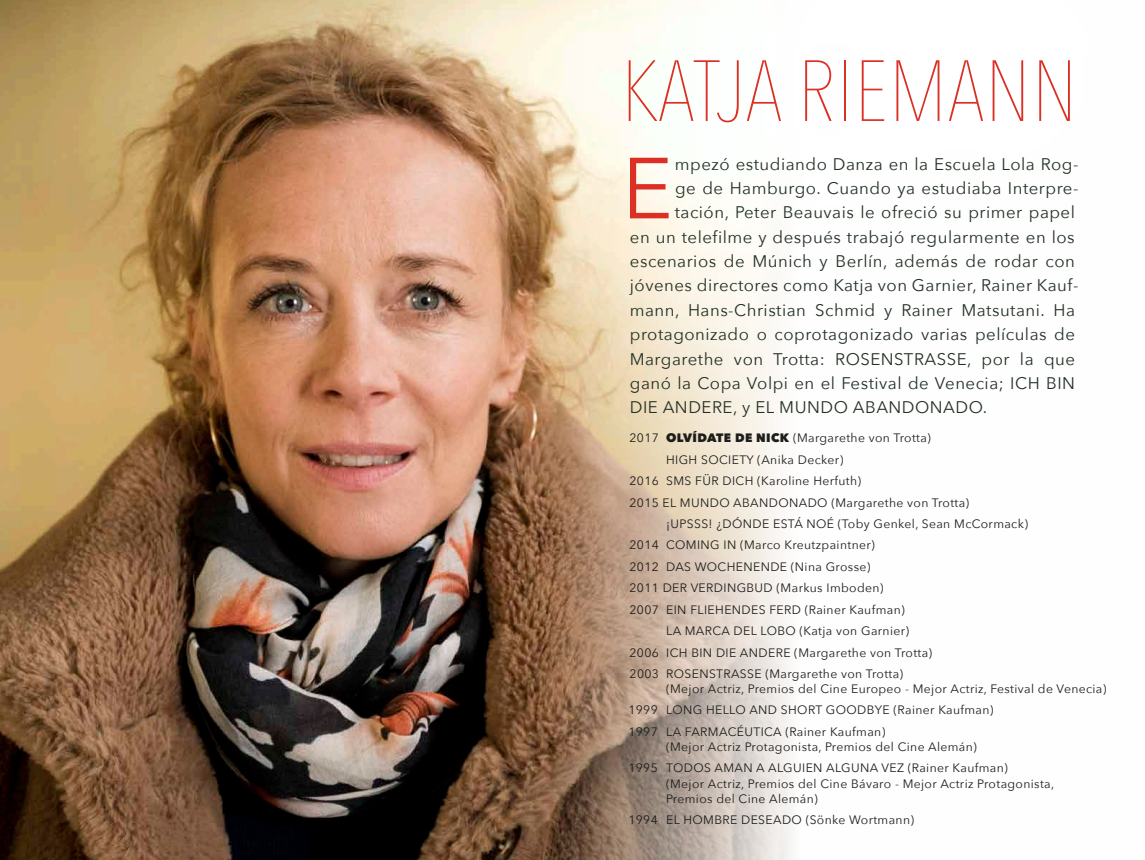
<style>
.page{position:relative;width:1145px;height:860px;background:#fff}
.page>*{position:absolute;margin:0;border:0;box-sizing:border-box;transform-origin:0 0}
.t1{font:200 85.7px "Avenir Next Condensed";letter-spacing:.01em;color:#dc3025}
.t2{font:85.6px "Avenir Next";color:#dc3025}
.t3{font:16.8px/24.4px "Avenir Next";letter-spacing:.03em;color:#233124}
.t4{font:12.2px/21.4px "Avenir Next";letter-spacing:.03em;color:#1d1d1b}
.s1{font-weight:800}
</style>
<div class="page">
<img style="left:0;top:0;width:791px;height:860px">
<h1 class="t1" style="left:621px;top:40px;width:458px">KATJA RIEMANN</h1>
<h2 class="t2" style="left:622px;top:116px;width:52px">E</h2>
<h3 class="t3" style="left:675px;top:151px;width:405px">mpezó estudiando Danza en la Escuela Lola Rog-</h3>
<h3 class="t3" style="left:675px;top:175px;width:405px">ge de Hamburgo. Cuando ya estudiaba I nterpre-</h3>
<h3 class="t3" style="left:675px;top:200px;width:402px">tación, Peter Beauvais le ofreció su primer papel</h3>
<h3 class="t3" style="left:630px;top:224px;width:446px">en un telefilme y después trabajó regularmente en los</h3>
<h3 class="t3" style="left:630px;top:248px;width:447px">escenarios de Múnich y Berlín, además de rodar con</h3>
<h3 class="t3" style="left:630px;top:273px;width:450px">jóvenes directores como Katja von Garnier, Rainer Kauf-</h3>
<h3 class="t3" style="left:630px;top:297px;width:447px">mann, Hans-Christian Schmid y Rainer Matsutani. Ha</h3>
<h3 class="t3" style="left:630px;top:321px;width:447px">protagonizado o coprotagonizado varias películas de</h3>
<h3 class="t3" style="left:630px;top:346px;width:243px">Margarethe von Trotta: Rosens</h3>
<h3 class="t3" style="left:630px;top:346px;width:447px;text-indent:274px">trasse, por la que ganó la Copa Volpi en el Festival de Venecia; Ich</h3>
<h3 class="t3" style="left:1046px;top:370px;width:27px">bin</h3>
<h3 class="t3" style="left:630px;top:394px;width:164px">die an dere, y El mun</h3>
<h3 class="t3" style="left:820px;top:394px;width:168px">do aban donado.</h3>
<p class="t4" style="left:630px;top:427px;width:303px">2017 <span class="s1">OLVÍDATE DE NICK</span> (Margarethe von Trotta)</p>
<p class="t4" style="left:666px;top:448px;width:179px">HIG H SOCI ETY (Anika Decker)</p>
<p class="t4" style="left:630px;top:470px;width:233px">2016 SMS FÜR DICH (Karoline Herfuth)</p>
<p class="t4" style="left:630px;top:491px;width:114px">2015 EL MUNDO ABA</p>
<p class="t4" style="left:759px;top:491px;width:50px">NDONADO</p>
<p class="t4" style="left:831px;top:491px;width:139px">(Margarethe von Trotta)</p>
<p class="t4" style="left:666px;top:512px;width:363px">¡UPSSS! ¿DÓNDE ESTÁ NOÉ (Toby Genkel, Sean McCormack)</p>
<p class="t4" style="left:630px;top:534px;width:247px">2014 COMI NG I N (Marco Kreutzpaintner)</p>
<p class="t4" style="left:630px;top:555px;width:39px">2012 DA</p>
<p class="t4" style="left:684px;top:555px;width:188px">S WOCHENENDE (Nina Grosse)</p>
<p class="t4" style="left:630px;top:577px;width:256px">2011 DER VERDI NGBUD (Markus I mboden)</p>
<p class="t4" style="left:630px;top:598px;width:277px">2007 EI N FLI EHENDES FERD (Rainer Kaufman)</p>
<p class="t4" style="left:666px;top:620px;width:111px">LA MARCA DEL LOBO</p>
<p class="t4" style="left:630px;top:620px;width:304px;text-indent:170px">(Katja von Garnier)<br>2006 ICH BI N DI E ANDERE (Margarethe von Trotta)<br>2003 RO</p>
<p class="t4" style="left:666px;top:666px;width:442px;line-height:15.1px;text-indent:74px">SSE (Margarethe von Trotta)<br>(Mejor Actriz, Premios del Cine Europeo - Mejor Actriz, Festival de Venecia)</p>
<p class="t4" style="left:628px;top:699px;width:178px">1999 LONG HELLO AND SHORT</p>
<p class="t4" style="left:826px;top:699px;width:11px">GOODB</p>
<p class="t4" style="left:685px;top:662px;width:41px">SENSTRA</p>
<p class="t4" style="left:628px;top:699px;width:367px;text-indent:246px">YE (Rainer Kaufman)<br>1997 LA FARMACÉUTICA (Rainer Kaufman)</p>
<p class="t4" style="left:628px;top:735px;width:350px;text-indent:38px">(Mejor Actriz Protagonista, Premios del Cine Alemán)<br>1995 TODO</p>
<p class="t4" style="left:666px;top:760px;width:390px;line-height:15.1px;text-indent:38px">S AMAN A ALGUI EN ALGUNA VEZ (Rainer Kaufman)<br>(Mejor Actriz, Premios del Cine Bávaro - Mejor Actriz Protagonista,<br>Premios del Cine Alemán)</p>
<p class="t4" style="left:628px;top:809px;width:156px">1994 EL HOMBRE DESEADO</p>
<p class="t4" style="left:806px;top:809px;width:110px">(Sönke Wortmann)</p>
</div>
